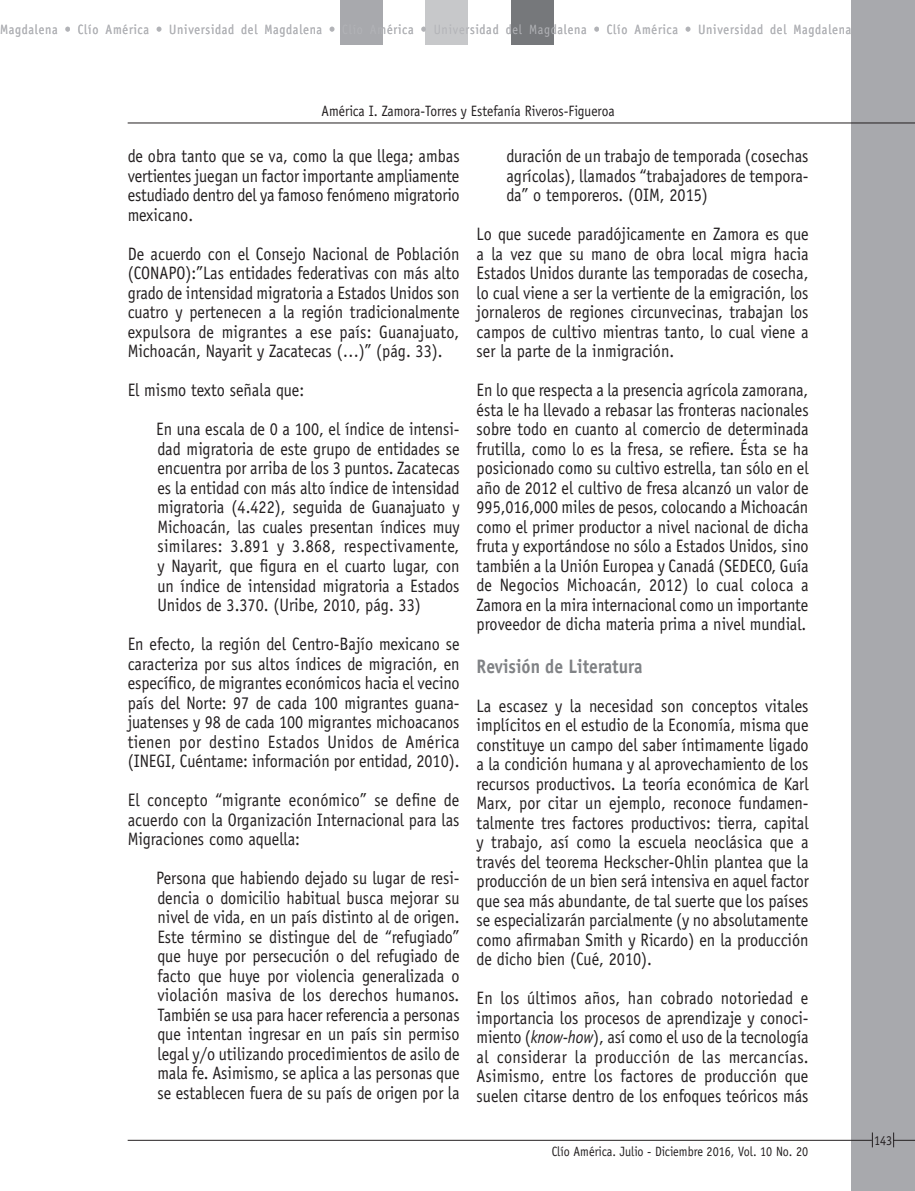
<style>
.page{position:relative;width:915px;height:1191px;background:#fff}
.page>*{position:absolute;margin:0;border:0;box-sizing:border-box;transform-origin:0 0}
.t1{font:700 19.5px "Officina Sans";color:#808285;scale:.9 1}
.t2{font:18px/19.5px "Officina Sans";color:#231f20;text-align:justify;scale:.9 1}
.t3{font:15px "Officina Sans";color:#231f20;scale:.9 1}
.t4{font:13.5px "Officina Sans";letter-spacing:.065em;color:#b2b3b7;scale:.9 1}
.t5{font:13.5px "Officina Sans";color:#231f20;scale:.9 1}
.s1{font-style:italic}
</style>
<div class="page">
<div style="left:850px;top:0;width:64px;height:1191px;background:#a8a9ad"></div>
<hr style="left:128px;top:1140px;width:743px;height:1px;background:#231f20">
<svg style="left:871px;top:1133px;width:1px;height:14px"></svg>
<svg style="left:893px;top:1132px;width:21px;height:15px"></svg>
<div style="left:510px;top:0;width:43px;height:44px;background:#76787b"></div>
<div style="left:340px;top:0;width:43px;height:44px;background:#a8a9ad"></div>
<div style="left:425px;top:0;width:43px;height:44px;background:#c7c8ca"></div>
<hr style="left:128px;top:123px;width:786px;height:1px;background:#231f20">
<p class="t4" style="left:0;top:21px;width:946px">Magdalena • Clío América • Universidad del Magdalena • Clío América • Universidad del Magdalena • Clío América • Universidad del Magdalena</p>
<p class="t3" style="left:321px;top:102px;width:327px">América I. Zamora-Torres y Estefanía Riveros-Figueroa</p>
<p class="t2" style="left:128px;top:147px;width:370px">de obra tanto que se va, como la que llega; ambas vertientes juegan un factor importante ampliamente estudiado dentro del ya famoso fenómeno migratorio mexicano.</p>
<p class="t2" style="left:128px;top:244px;width:370px">De acuerdo con el Consejo Nacional de Población (CONAPO):”Las entidades federativas con más alto grado de intensidad migratoria a Estados Unidos son cuatro y pertenecen a la región tradicionalmente expulsora de migrantes a ese país: Guanajuato, Michoacán, Nayarit y Zacatecas (…)” (pág. 33).</p>
<p class="t2" style="left:156px;top:371px;width:338px;line-height:39px;text-indent:-28px">El mismo texto señala que:<br>En una escala de 0 a 100, el índice de intensi-</p>
<p class="t2" style="left:157px;top:439px;width:337px">dad migratoria de este grupo de entidades se encuentra por arriba de los 3 puntos. Zacatecas es la entidad con más alto índice de intensidad migratoria (4.422), seguida de Guanajuato y Michoacán, las cuales presentan índices muy similares: 3.891 y 3.868, respectivamente, y Nayarit, que figura en el cuarto lugar, con un índice de intensidad migratoria a Estados Unidos de 3.370. (Uribe, 2010, pág. 33)</p>
<p class="t2" style="left:128px;top:634px;width:370px">En efecto, la región del Centro-Bajío mexicano se caracteriza por sus altos índices de migración, en específico, de migrantes económicos hacia el vecino país del Norte: 97 de cada 100 migrantes guana&shy;juatenses y 98 de cada 100 migrantes michoacanos tienen por destino Estados Unidos de América (INEGI, Cuéntame: información por entidad, 2010).</p>
<p class="t2" style="left:128px;top:790px;width:370px">El concepto “migrante económico” se define de acuerdo con la Organización Internacional para las Migraciones como aquella:</p>
<p class="t2" style="left:156px;top:868px;width:338px">Persona que habiendo dejado su lugar de resi&shy;dencia o domicilio habitual busca mejorar su nivel de vida, en un país distinto al de origen.<br>Este término se distingue del de “refugiado” que huye por persecución o del refugiado de facto que huye por violencia generalizada o violación masiva de los derechos humanos.<br>También se usa para hacer referencia a personas que intentan ingresar en un país sin permiso legal y/o utilizando procedimientos de asilo de mala fe. Asimismo, se aplica a las personas que se establecen fuera de su país de origen por la</p>
<p class="t2" style="left:506px;top:146px;width:337px">duración de un trabajo de temporada (cosechas agrícolas), llamados “trabajadores de tempora&shy;da” o temporeros. (OIM, 2015)</p>
<p class="t2" style="left:476px;top:225px;width:370px">Lo que sucede paradójicamente en Zamora es que a la vez que su mano de obra local migra hacia Estados Unidos durante las temporadas de cosecha, lo cual viene a ser la vertiente de la emigración, los jornaleros de regiones circunvecinas, trabajan los campos de cultivo mientras tanto, lo cual viene a ser la parte de la inmigración.</p>
<p class="t2" style="left:476px;top:380px;width:370px">En lo que respecta a la presencia agrícola zamorana, ésta le ha llevado a rebasar las fronteras nacionales sobre todo en cuanto al comercio de determinada frutilla, como lo es la fresa, se refiere. Ésta se ha posicionado como su cultivo estrella, tan sólo en el año de 2012 el cultivo de fresa alcanzó un valor de 995,016,000 miles de pesos, colocando a Michoacán como el primer productor a nivel nacional de dicha fruta y exportándose no sólo a Estados Unidos, sino también a la Unión Europea y Canadá (SEDECO, Guía de Negocios Michoacán, 2012) lo cual coloca a Zamora en la mira internacional como un importante proveedor de dicha materia prima a nivel mundial.</p>
<p class="t1" style="left:476px;top:654px;width:186px">Revisión de Literatura</p>
<p class="t2" style="left:476px;top:696px;width:370px">La escasez y la necesidad son conceptos vitales implícitos en el estudio de la Economía, misma que constituye un campo del saber íntimamente ligado a la condición humana y al aprovechamiento de los recursos productivos. La teoría económica de Karl Marx, por citar un ejemplo, reconoce fundamen&shy;talmente tres factores productivos: tierra, capital y trabajo, así como la escuela neoclásica que a través del teorema Heckscher-Ohlin plantea que la producción de un bien será intensiva en aquel factor que sea más abundante, de tal suerte que los países se especializarán parcialmente (y no absolutamente como afirmaban Smith y Ricardo) en la producción de dicho bien (Cué, 2010).</p>
<p class="t2" style="left:476px;top:988px;width:370px">En los últimos años, han cobrado notoriedad e importancia los procesos de aprendizaje y conoci&shy;miento (<span class="s1">know-how</span>), así como el uso de la tecnología al considerar la producción de las mercancías.<br>Asimismo, entre los factores de producción que suelen citarse dentro de los enfoques teóricos más</p>
<p class="t5" style="left:551px;top:1144px;width:286px">Clío América. Julio - Diciembre 2016, Vol. 10 No. 20</p>
<p class="t5" style="left:873px;top:1132px;width:22px">143</p>
</div>
